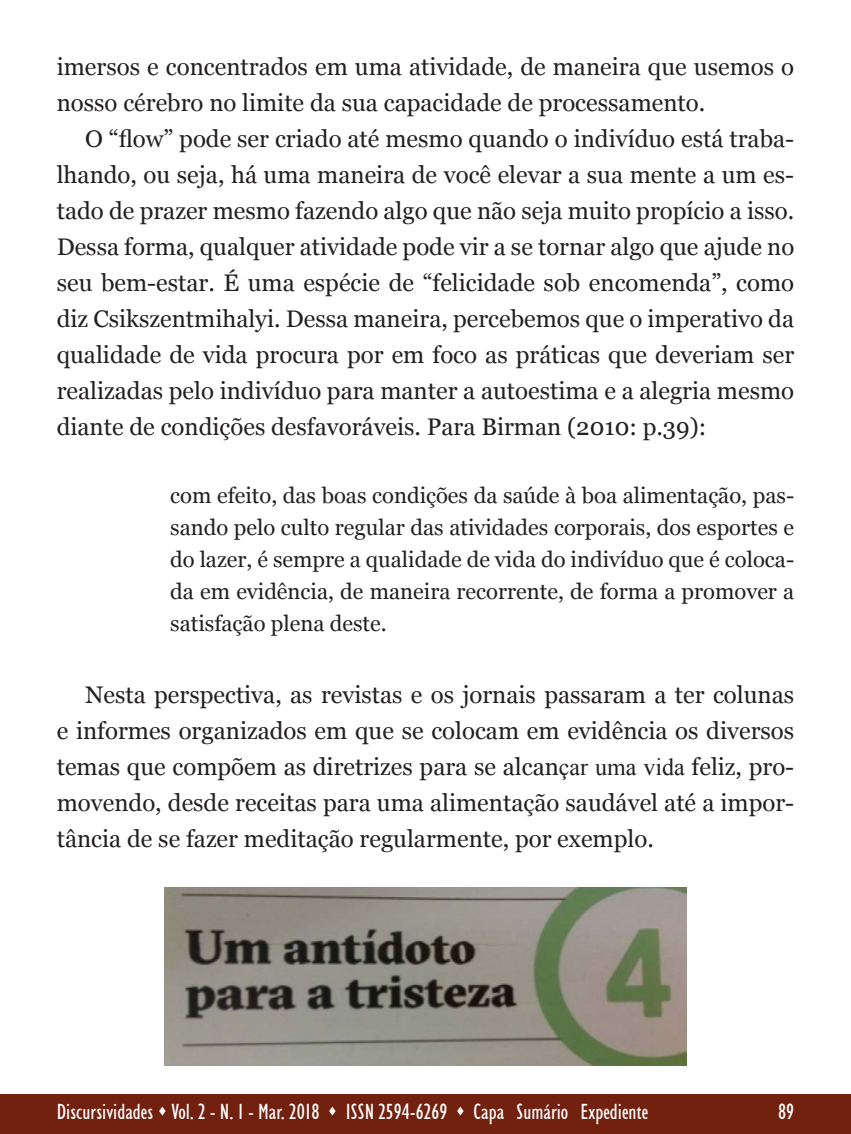
<style>
.page{position:relative;width:851px;height:1134px;background:#fff}
.page>*{position:absolute;margin:0;border:0;box-sizing:border-box;transform-origin:0 0}
.t1{font:24px/36px "Georgia";color:#231f20;text-align:justify}
.t2{font:22px/32px "Georgia";color:#231f20;text-align:justify}
.t3{font:condensed 22px "Humanist 521 BT";color:#fff}
.s1{font-family:"Times New Roman"}
</style>
<div class="page">
<div style="left:0;top:1094px;width:850px;height:40px;background:#72210f"></div>
<img style="left:165px;top:887px;width:521px;height:179px">
<p class="t1" style="left:57px;top:49px;width:738px">imersos e concentrados em uma atividade, de maneira que usemos o nosso cérebro no limite da sua capacidade de processamento.</p>
<p class="t1" style="left:57px;top:121px;width:739px;text-indent:28px">O “flow” pode ser criado até mesmo quando o indivíduo está traba&shy;lhando, ou seja, há uma maneira de você elevar a sua mente a um es&shy;tado de prazer mesmo fazendo algo que não seja muito propício a isso.<br>Dessa forma, qualquer atividade pode vir a se tornar algo que ajude no seu bem-estar. É uma espécie de “felicidade sob encomenda”, como diz Csikszentmihalyi. Dessa maneira, percebemos que o imperativo da qualidade de vida procura por em foco as práticas que deveriam ser realizadas pelo indivíduo para manter a autoestima e a alegria mesmo diante de condições desfavoráveis. Para Birman (2010: p.39):</p>
<p class="t2" style="left:170px;top:480px;width:625px">com efeito, das boas condições da saúde à boa alimentação, pas&shy;sando pelo culto regular das atividades corporais, dos esportes e do lazer, é sempre a qualidade de vida do indivíduo que é coloca&shy;da em evidência, de maneira recorrente, de forma a promover a satisfação plena deste.</p>
<p class="t1" style="left:57px;top:677px;width:739px;text-indent:28px">Nesta perspectiva, as revistas e os jornais passaram a ter colunas e informes organizados em que se colocam em evidência os diversos temas que compõem as diretrizes para se alcan<span class="s1">çar uma vida</span> feliz, pro&shy;movendo, desde receitas para uma alimentação saudável até a impor&shy;tância de se fazer meditação regularmente, por exemplo.</p>
<p class="t3" style="left:57px;top:1099px;width:593px">Discursividades ▲ Vol. 2 - N. 1 - Mar. 2018 ▲ ISSN 2594-6269 ▲ Capa Sumário Expediente</p>
<p class="t3" style="left:778px;top:1099px;width:18px">89</p>
</div>
